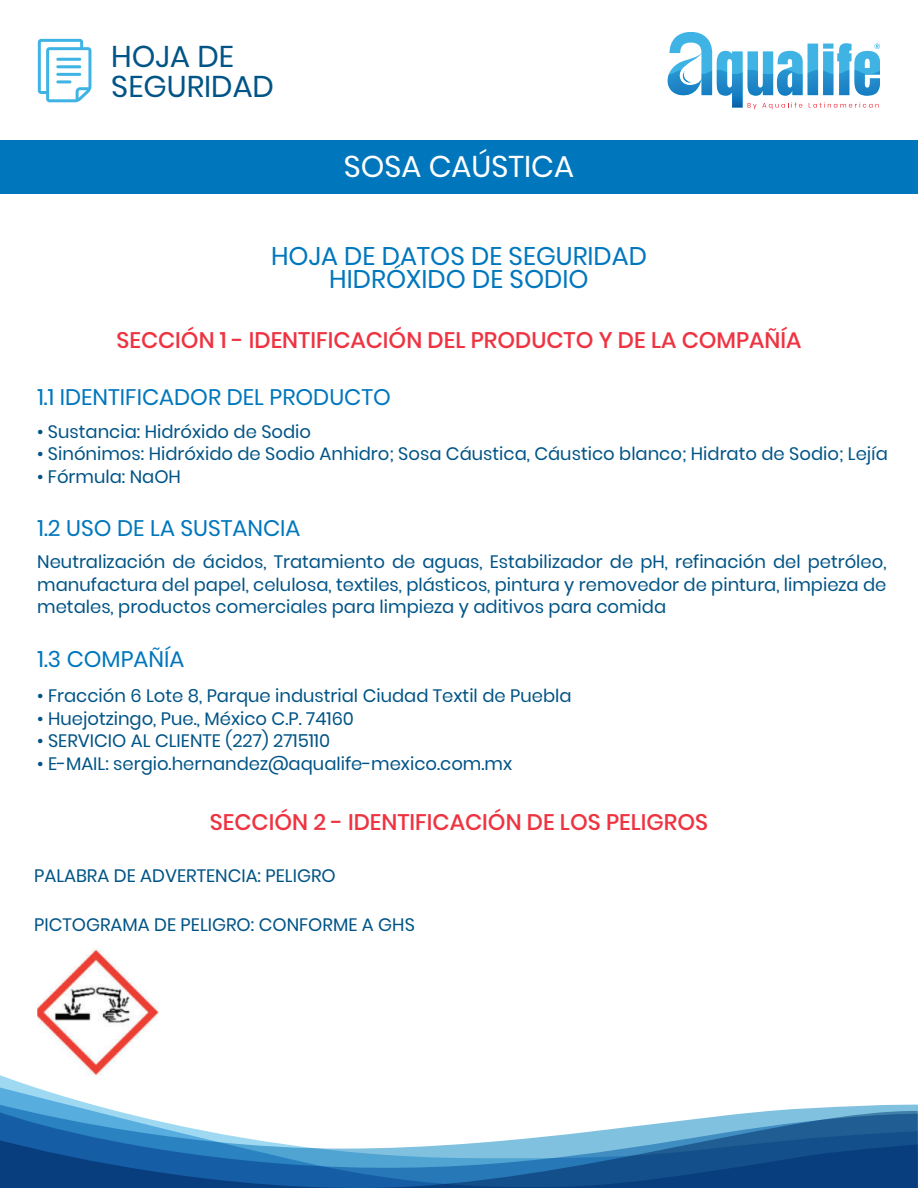
<style>
.page{position:relative;width:918px;height:1188px;background:#fff}
.page>*{position:absolute;margin:0;border:0;box-sizing:border-box;transform-origin:0 0}
.t1{font:30px/30px "Poppins";color:#015486}
.t2{font:30px "Poppins";color:#fff}
.t3{font:25.5px/22.5px "Poppins";color:#0077bd;text-align:center}
.t4{font:500 22.5px "Poppins";color:#ee3341}
.t5{font:22.5px "Poppins";color:#0077bd}
.t6{font:18px/22.5px "Poppins";color:#015486}
</style>
<div class="page">
<div style="left:0;top:140px;width:918px;height:54px;background:#0077bd"></div>
<svg style="left:0;top:1087px;width:918px;height:18px"></svg>
<svg style="left:0;top:1105px;width:918px;height:6px"></svg>
<svg style="left:0;top:1111px;width:918px;height:77px"></svg>
<svg style="left:38px;top:39px;width:53px;height:63px"></svg>
<svg style="left:668px;top:32px;width:212px;height:77px"></svg>
<img style="left:38px;top:949px;width:121px;height:127px">
<h1 class="t1" style="left:111px;top:41px;width:164px">HOJA DE<br>SEGURIDAD</h1>
<h1 class="t2" style="left:344px;top:147px;width:232px">SOSA CAÚSTICA</h1>
<h2 class="t3" style="left:271px;top:245px;width:378px">HOJA DE DATOS DE SEGURIDAD<br>HIDRÓXIDO DE SODIO</h2>
<p class="t4" style="left:116px;top:326px;width:687px">SECCIÓN 1 - IDENTIFICACIÓN DEL PRODUCTO Y DE LA COMPAÑÍA</p>
<p class="t5" style="left:37px;top:383px;width:355px">1.1 IDENTIFICADOR DEL PRODUCTO</p>
<p class="t6" style="left:37px;top:420px;width:852px">ï Sustancia: Hidróxido de Sodio<br>ï Sinónimos: Hidróxido de Sodio Anhidro; Sosa Cáustica, Cáustico blanco; Hidrato de Sodio; Lejía ï Fórmula: NaOH</p>
<p class="t5" style="left:38px;top:514px;width:265px">1.2 USO DE LA SUSTANCIA</p>
<p class="t6" style="left:37px;top:551px;width:851px;text-align:justify">Neutralización de ácidos, Tratamiento de aguas, Estabilizador de pH, refinación del petróleo, manufactura del papel, celulosa, textiles, plásticos, pintura y removedor de pintura, limpieza de metales, productos comerciales para limpieza y aditivos para comida</p>
<p class="t5" style="left:38px;top:645px;width:148px">1.3 COMPAÑÍA</p>
<p class="t6" style="left:37px;top:685px;width:536px">ï Fracción 6 Lote 8, Parque industrial Ciudad Textil de Puebla ï Huejotzingo, Pue., México C.P. 74160<br>ï SERVICIO AL CLIENTE (227) 2715110<br>ï E-MAIL: sergio.hernandez@aqualife-mexico.com.mx</p>
<p class="t4" style="left:210px;top:809px;width:500px">SECCIÓN 2 - IDENTIFICACIÓN DE LOS PELIGROS</p>
<p class="t6" style="left:34px;top:864px;width:303px">PALABRA DE ADVERTENCIA: PELIGRO</p>
<p class="t6" style="left:34px;top:913px;width:382px">PICTOGRAMA DE PELIGRO: CONFORME A GHS</p>
</div>
